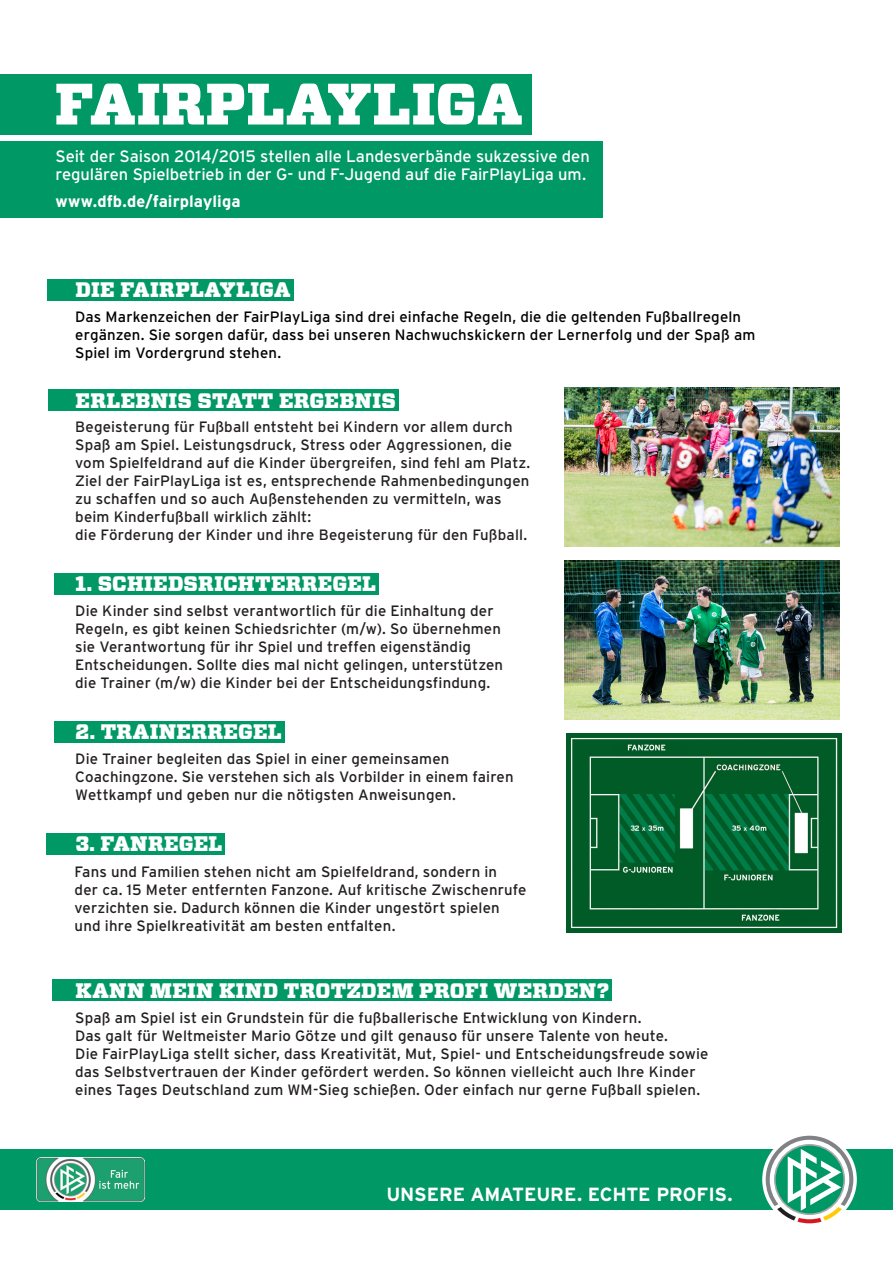
<style>
.page{position:relative;width:893px;height:1263px;background:#fff}
.page>*{position:absolute;margin:0;border:0;box-sizing:border-box;transform-origin:0 0}
.t1{font:900 58.2px "Vitesse";letter-spacing:.01em;color:#fff}
.t2{font:900 21px "Vitesse";letter-spacing:.015em;color:#fff}
.t3{font:700 19.05px "Interstate";letter-spacing:-.01em;color:#fff}
.t4{font:16.5px/18px "Interstate";letter-spacing:-.005em;color:#fff}
.t5{font:700 16.5px "Interstate";letter-spacing:.005em;color:#fff}
.t6{font:15px/18px "Interstate";letter-spacing:.01em;color:#231f20}
.t7{font:15px "Interstate";letter-spacing:.01em;color:#000001}
</style>
<div class="page">
<div style="left:0;top:74px;width:532px;height:61px;background:#009864"></div>
<div style="left:47px;top:279px;width:247px;height:21px;background:#009864"></div>
<div style="left:54px;top:573px;width:325px;height:21px;background:#009864"></div>
<div style="left:46px;top:833px;width:179px;height:22px;background:#009864"></div>
<div style="left:54px;top:721px;width:231px;height:21px;background:#009864"></div>
<div style="left:48px;top:389px;width:350px;height:22px;background:#009864"></div>
<div style="left:52px;top:979px;width:560px;height:22px;background:#009864"></div>
<div style="left:0;top:1149px;width:893px;height:60px;background:#009864"></div>
<div style="left:762px;top:1132px;width:95px;height:95px;background:#fff;border-radius:50%"></div>
<svg style="left:493px;top:1136px;width:360px;height:87px"></svg>
<div style="left:0;top:141px;width:603px;height:77px;background:#009864"></div>
<img style="left:567px;top:733px;width:274px;height:200px">
<img style="left:565px;top:560px;width:275px;height:159px">
<img style="left:565px;top:387px;width:275px;height:159px">
<img style="left:36px;top:1157px;width:109px;height:44px">
<p class="t1" style="left:55px;top:65px;width:469px">FAIRPLAYLIGA</p>
<p class="t4" style="left:55px;top:147px;width:536px">Seit der Saison 2014/2015 stellen alle Landesverbände sukzessive den regulären Spielbetrieb in der G- und F-Jugend auf die FairPlayLiga um.</p>
<p class="t5" style="left:55px;top:192px;width:187px">www.dfb.de/fairplayliga</p>
<p class="t2" style="left:76px;top:275px;width:217px">DIE FAIRPLAYLIGA</p>
<p class="t7" style="left:75px;top:308px;width:667px">Das Markenzeichen der FairPlayLiga sind drei einfache Regeln, die die geltenden Fußballregeln</p>
<p class="t7" style="left:75px;top:326px;width:682px">ergänzen. Sie sorgen dafür, dass bei unseren Nachwuchskickern der Lernerfolg und der Spaß am</p>
<p class="t7" style="left:75px;top:344px;width:207px">Spiel im Vordergrund stehen.</p>
<p class="t2" style="left:76px;top:386px;width:322px">ERLEBNIS STATT ERGEBNIS</p>
<p class="t6" style="left:75px;top:418px;width:439px">Begeisterung für Fußball entsteht bei Kindern vor allem durch</p>
<p class="t6" style="left:75px;top:436px;width:438px">Spaß am Spiel. Leistungsdruck, Stress oder Aggressionen, die</p>
<p class="t6" style="left:75px;top:454px;width:457px">vom Spielfeldrand auf die Kinder übergreifen, sind fehl am Platz.</p>
<p class="t6" style="left:75px;top:472px;width:456px">Ziel der FairPlayLiga ist es, entsprechende Rahmenbedingungen</p>
<p class="t6" style="left:75px;top:490px;width:428px">zu schaffen und so auch Außenstehenden zu vermitteln, was</p>
<p class="t6" style="left:75px;top:508px;width:237px">beim Kinderfußball wirklich zählt:</p>
<p class="t6" style="left:75px;top:526px;width:453px">die Förderung der Kinder und ihre Begeisterung für den Fußball.</p>
<p class="t2" style="left:75px;top:569px;width:302px">1. SCHIEDSRICHTERREGEL</p>
<p class="t6" style="left:75px;top:601px;width:420px">Die Kinder sind selbst verantwortlich für die Einhaltung der</p>
<p class="t6" style="left:75px;top:619px;width:429px">Regeln, es gibt keinen Schiedsrichter (m/w). So übernehmen sie Verantwortung für ihr Spiel und treffen eigenständig Entscheidungen. Sollte dies mal nicht gelingen, unterstützen die Trainer (m/w) die Kinder bei der Entscheidungsfindung.</p>
<p class="t2" style="left:75px;top:717px;width:208px">2. TRAINERREGEL</p>
<p class="t6" style="left:75px;top:749px;width:440px">Die Trainer begleiten das Spiel in einer gemeinsamen<br>Coachingzone. Sie verstehen sich als Vorbilder in einem fairen<br>Wettkampf und geben nur die nötigsten Anweisungen.</p>
<p class="t2" style="left:75px;top:830px;width:149px">3. FANREGEL</p>
<p class="t6" style="left:75px;top:862px;width:424px">Fans und Familien stehen nicht am Spielfeldrand, sondern in</p>
<p class="t6" style="left:75px;top:880px;width:453px">der ca. 15 Meter entfernten Fanzone. Auf kritische Zwischenrufe</p>
<p class="t6" style="left:75px;top:898px;width:427px">verzichten sie. Dadurch können die Kinder ungestört spielen und ihre Spielkreativität am besten entfalten.</p>
<p class="t2" style="left:76px;top:976px;width:535px">KANN MEIN KIND TROTZDEM PROFI WERDEN?</p>
<p class="t6" style="left:75px;top:1008px;width:568px">Spaß am Spiel ist ein Grundstein für die fußballerische Entwicklung von Kindern.</p>
<p class="t6" style="left:75px;top:1026px;width:594px">Das galt für Weltmeister Mario Götze und gilt genauso für unsere Talente von heute.</p>
<p class="t6" style="left:75px;top:1044px;width:635px">Die FairPlayLiga stellt sicher, dass Kreativität, Mut, Spiel- und Entscheidungsfreude sowie das Selbstvertrauen der Kinder gefördert werden. So können vielleicht auch Ihre Kinder</p>
<p class="t6" style="left:75px;top:1080px;width:627px">eines Tages Deutschland zum WM-Sieg schießen. Oder einfach nur gerne Fußball spielen.</p>
<p class="t3" style="left:386px;top:1183px;width:348px">UNSERE AMATEURE. ECHTE PROFIS.</p>
</div>
